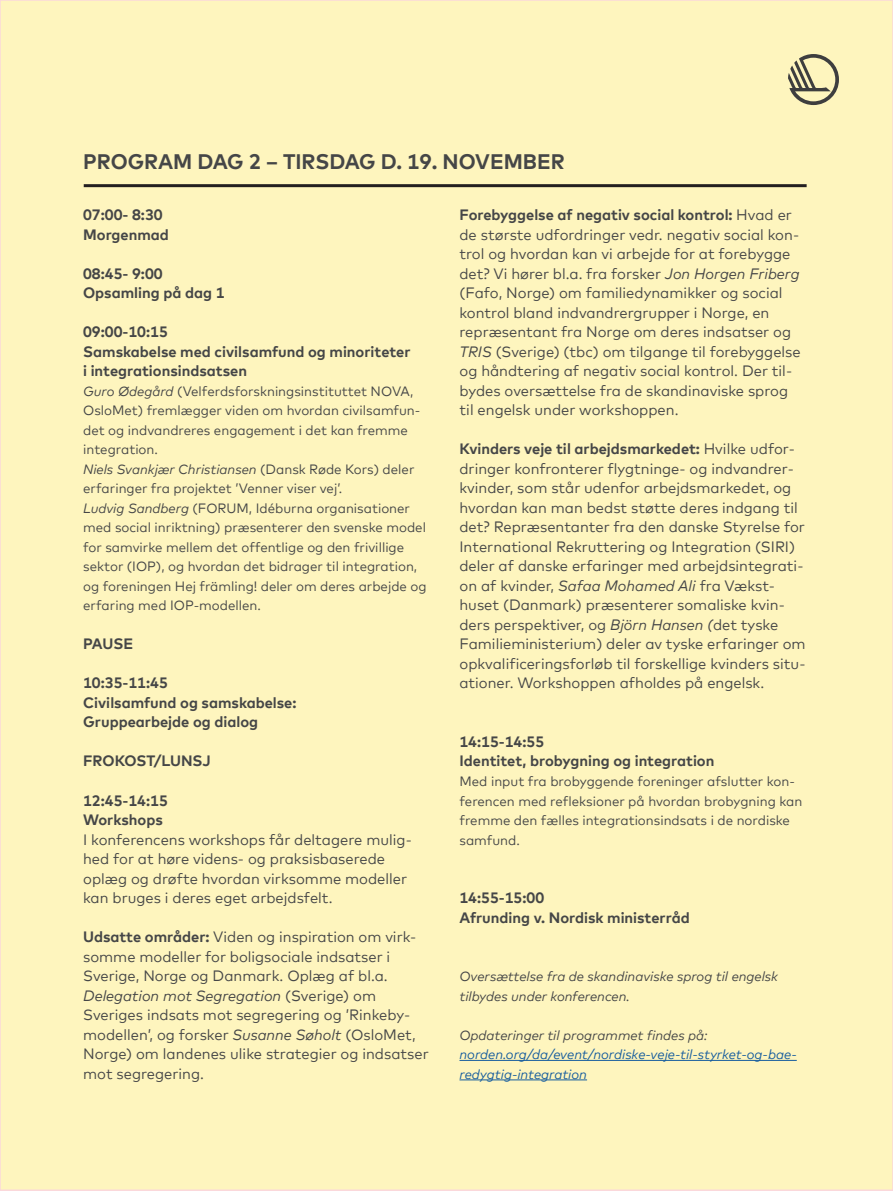
<style>
.page{position:relative;width:893px;height:1191px;background:#fff}
.page>*{position:absolute;margin:0;border:0;box-sizing:border-box;transform-origin:0 0}
.t1{font:700 21px "Mark Offc Pro";color:#454647}
.t2{font:15px/19.5px "Mark Offc Pro";color:#454647}
.t3{font:700 15px/19.5px "Mark Offc Pro";color:#454647}
.t4{font:13.5px/19.5px "Mark Offc Pro";color:#454647}
.t5{font:italic 13.5px/19.5px "Mark Offc Pro";color:#454647}
.t6{font:italic 13.5px/19.5px "Mark Offc Pro";color:#175d9e}
.s1{font-style:italic}
.s2{font-weight:700}
</style>
<div class="page">
<div style="left:0;top:0;width:893px;height:1190px;background:#fef5be"></div>
<hr style="left:459px;top:1060px;width:338px;height:1px;background:#175d9e">
<hr style="left:459px;top:1079px;width:128px;height:1px;background:#175d9e">
<hr style="left:84px;top:184px;width:723px;height:3px;background:#231f20">
<svg style="left:788px;top:54px;width:51px;height:51px"></svg>
<h1 class="t1" style="left:83px;top:146px;width:483px">PROGRAM DAG 2 – TIRSDAG D. 19. NOVEMBER</h1>
<p class="t3" style="left:83px;top:204px;width:87px">07:00- 8:30<br>Morgenmad</p>
<p class="t3" style="left:83px;top:262px;width:143px">08:45- 9:00<br>Opsamling på dag 1</p>
<p class="t3" style="left:83px;top:321px;width:329px">09:00-10:15<br>Samskabelse med civilsamfund og minoriteter i integrationsindsatsen</p>
<p class="t4" style="left:83px;top:380px;width:345px"><span class="s1">Guro Ødegård</span> (Velferdsforskningsinstituttet NOVA, OsloMet) fremlægger viden om hvordan civilsamfun&shy;det og indvandreres engagement i det kan fremme integration.<br><span class="s1">Niels Svankjær Christiansen</span> (Dansk Røde Kors) deler erfaringer fra projektet ’Venner viser vej’.<br><span class="s1">Ludvig Sandberg</span> (FORUM, Idéburna organisationer med social inriktning) præsenterer den svenske model for samvirke mellem det offentlige og den frivillige sektor (IOP), og hvordan det bidrager til integration, og foreningen Hej främling! deler om deres arbejde og erfaring med IOP-modellen.</p>
<p class="t3" style="left:83px;top:633px;width:52px">PAUSE</p>
<p class="t3" style="left:83px;top:672px;width:215px">10:35-11:45<br>Civilsamfund og samskabelse:<br>Gruppearbejde og dialog</p>
<p class="t3" style="left:83px;top:750px;width:129px">FROKOST/LUNSJ</p>
<p class="t3" style="left:83px;top:789px;width:86px">12:45-14:15<br>Workshops</p>
<p class="t2" style="left:83px;top:828px;width:330px">I konferencens workshops får deltagere mulig&shy;hed for at høre videns- og praksisbaserede oplæg og drøfte hvordan virksomme modeller kan bruges i deres eget arbejdsfelt.</p>
<p class="t2" style="left:83px;top:925px;width:347px"><span class="s2">Udsatte områder:</span> Viden og inspiration om virk&shy;somme modeller for boligsociale indsatser i Sverige, Norge og Danmark. Oplæg af bl.a.<br><span class="s1">Delegation mot Segregation</span> (Sverige) om Sveriges indsats mot segregering og ’Rinkeby&shy;modellen’, og forsker <span class="s1">Susanne Søholt</span> (OsloMet, Norge) om landenes ulike strategier og indsatser mot segregering.</p>
<p class="t2" style="left:459px;top:204px;width:343px"><span class="s2">Forebyggelse af negativ social kontrol:</span> Hvad er de største udfordringer vedr. negativ social kon&shy;trol og hvordan kan vi arbejde for at forebygge det? Vi hører bl.a. fra forsker <span class="s1">Jon Horgen Friberg </span>(Fafo, Norge) om familiedynamikker og social kontrol bland indvandrergrupper i Norge, en repræsentant fra Norge om deres indsatser og <span class="s1">TRIS</span> (Sverige) (tbc) om tilgange til forebyggelse og håndtering af negativ social kontrol. Der til&shy;bydes oversættelse fra de skandinaviske sprog til engelsk under workshoppen.</p>
<p class="t2" style="left:459px;top:438px;width:348px"><span class="s2">Kvinders veje til arbejdsmarkedet:</span> Hvilke udfor&shy;dringer konfronterer flygtninge- og indvandrer&shy;kvinder, som står udenfor arbejdsmarkedet, og hvordan kan man bedst støtte deres indgang til det? Repræsentanter fra den danske Styrelse for International Rekruttering og Integration (SIRI) deler af danske erfaringer med arbejdsintegrati&shy;on af kvinder, <span class="s1">Safaa Mohamed Ali</span> fra Vækst&shy;huset (Danmark) præsenterer somaliske kvin&shy;ders perspektiver, og <span class="s1">Björn Hansen (</span>det tyske Familieministerium) deler av tyske erfaringer om opkvalificeringsforløb til forskellige kvinders situ&shy;ationer. Workshoppen afholdes på engelsk.</p>
<p class="t3" style="left:459px;top:730px;width:256px">14:15-14:55<br>Identitet, brobygning og integration</p>
<p class="t4" style="left:459px;top:770px;width:344px">Med input fra brobyggende foreninger afslutter kon&shy;ferencen med refleksioner på hvordan brobygning kan fremme den fælles integrationsindsats i de nordiske samfund.</p>
<p class="t3" style="left:459px;top:886px;width:232px">14:55-15:00<br>Afrunding v. Nordisk ministerråd</p>
<p class="t5" style="left:459px;top:965px;width:320px">Oversættelse fra de skandinaviske sprog til engelsk tilbydes under konferencen.</p>
<p class="t5" style="left:459px;top:1024px;width:250px">Opdateringer til programmet findes på:</p>
<p class="t6" style="left:459px;top:1043px;width:339px">norden.org/da/event/nordiske-veje-til-styrket-og-bae&shy;redygtig-integration</p>
</div>
